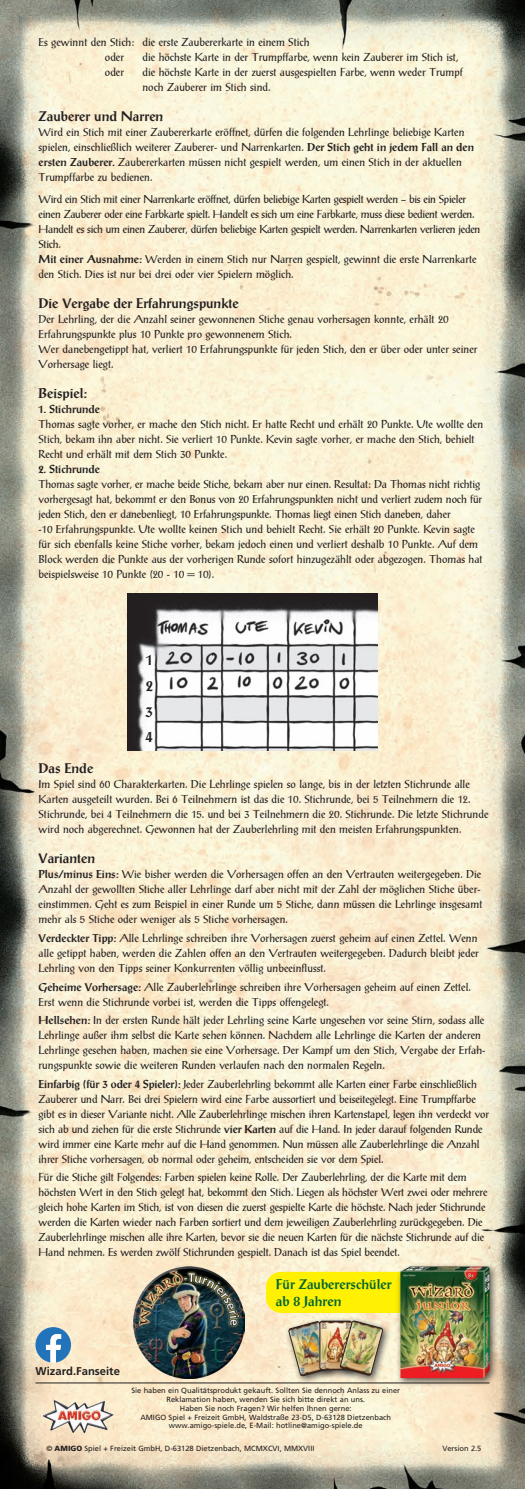
<style>
.page{position:relative;width:525px;height:1489px;background:#fff}
.page>*{position:absolute;margin:0;border:0;box-sizing:border-box;transform-origin:0 0}
.t1{font:500 15.25px "Post Antiqua BE";color:#231f20}
.Head1{font:500 13.75px "Post Antiqua BE";color:#231f20}
.Head1-2{font:500 13.75px "Post Antiqua BE";color:#00652e}
.Fließtext{font:11.25px/15px "Post Antiqua BE";color:#231f20}
.Fließtext-2{font:11.25px/15px "Post Antiqua BE";letter-spacing:-.025em;color:#231f20}
.Fließtext-3{font:500 11.25px "Post Antiqua BE";color:#231f20}
.Head1-3{font:700 11.25px "Frutiger LT Std";color:#231f20}
.t2{font:7.5px "Frutiger";color:#231f20}
.s1{font-weight:500}
.s2{font-weight:900}
</style>
<div class="page">
<img style="left:0;top:0;width:524px;height:1488px">
<img style="left:128px;top:594px;width:249px;height:156px">
<img style="left:43px;top:1399px;width:70px;height:34px">
<hr style="left:35px;top:1382px;width:454px;height:1px;background:#231f20">
<img style="left:133px;top:1266px;width:111px;height:111px">
<div style="left:266px;top:1271px;width:156px;height:41px;background:#fff101;border-radius:15px"></div>
<div style="left:396px;top:1262px;width:102px;height:125px;background:#231f20;opacity:.75"></div>
<img style="left:400px;top:1266px;width:89px;height:111px">
<svg style="left:35px;top:1326px;width:36px;height:36px"></svg>
<div style="left:284px;top:1317px;width:56px;height:67px;background:#231f20;opacity:.75"></div>
<div style="left:315px;top:1316px;width:46px;height:63px;background:#231f20;opacity:.75"></div>
<div style="left:336px;top:1316px;width:55px;height:68px;background:#231f20;opacity:.75"></div>
<img style="left:288px;top:1320px;width:95px;height:56px">
<p class="Fließtext" style="left:105px;top:34px;width:206px;text-indent:-66px">Es gewinnt den Stich: die erste Zaubererkarte in einem Stich oder</p>
<p class="Fließtext" style="left:142px;top:49px;width:317px">die höchste Karte in der Trumpffarbe, wenn kein Zauberer im Stich ist,</p>
<p class="Fließtext" style="left:105px;top:64px;width:21px">oder</p>
<p class="Fließtext" style="left:142px;top:64px;width:322px">die höchste Karte in der zuerst ausgespielten Farbe, wenn weder Trumpf</p>
<p class="Fließtext" style="left:142px;top:79px;width:130px">noch Zauberer im Stich sind.</p>
<p class="Head1" style="left:39px;top:108px;width:126px">Zauberer und Narren</p>
<p class="Fließtext" style="left:39px;top:124px;width:436px">Wird ein Stich mit einer Zaubererkarte eröffnet, dürfen die folgenden Lehrlinge beliebige Karten spielen, einschließlich weiterer Zauberer- und Narrenkarten. <span class="s1">Der Stich geht in jedem Fall an den ersten Zauberer.</span> Zaubererkarten müssen nicht gespielt werden, um einen Stich in der aktuellen Trumpffarbe zu bedienen.</p>
<p class="Fließtext-2" style="left:39px;top:192px;width:443px">Wird ein Stich mit einer Narrenkarte eröffnet, dürfen beliebige Karten gespielt werden – bis ein Spieler einen Zauberer oder eine Farbkarte spielt. Handelt es sich um eine Farbkarte, muss diese bedient werden.<br>Handelt es sich um einen Zauberer, dürfen beliebige Karten gespielt werden. Narrenkarten verlieren jeden Stich.</p>
<p class="Fließtext" style="left:39px;top:252px;width:439px"><span class="s1">Mit einer Ausnahme:</span> Werden in einem Stich nur Narren gespielt, gewinnt die erste Narrenkarte den Stich. Dies ist nur bei drei oder vier Spielern möglich.</p>
<p class="Head1" style="left:39px;top:295px;width:202px">Die Vergabe der Erfahrungspunkte</p>
<p class="Fließtext" style="left:39px;top:312px;width:411px">Der Lehrling, der die Anzahl seiner gewonnenen Stiche genau vorhersagen konnte, erhält 20<br>Erfahrungspunkte plus 10 Punkte pro gewonnenem Stich.</p>
<p class="Fließtext" style="left:39px;top:342px;width:440px">Wer danebengetippt hat, verliert 10 Erfahrungspunkte für jeden Stich, den er über oder unter seiner<br>Vorhersage liegt.</p>
<p class="Head1" style="left:39px;top:385px;width:50px">Beispiel:</p>
<p class="Fließtext-3" style="left:39px;top:402px;width:63px">1. Stichrunde</p>
<p class="Fließtext" style="left:39px;top:416px;width:446px">Thomas sagte vorher, er mache den Stich nicht. Er hatte Recht und erhält 20 Punkte. Ute wollte den<br>Stich, bekam ihn aber nicht. Sie verliert 10 Punkte. Kevin sagte vorher, er mache den Stich, behielt<br>Recht und erhält mit dem Stich 30 Punkte.</p>
<p class="Fließtext-3" style="left:39px;top:462px;width:63px">2. Stichrunde</p>
<p class="Fließtext" style="left:39px;top:476px;width:445px">Thomas sagte vorher, er mache beide Stiche, bekam aber nur einen. Resultat: Da Thomas nicht richtig vorhergesagt hat, bekommt er den Bonus von 20 Erfahrungspunkten nicht und verliert zudem noch für jeden Stich, den er danebenliegt, 10 Erfahrungspunkte. Thomas liegt einen Stich daneben, daher<br>-10 Erfahrungspunkte. Ute wollte keinen Stich und behielt Recht. Sie erhält 20 Punkte. Kevin sagte für sich ebenfalls keine Stiche vorher, bekam jedoch einen und verliert deshalb 10 Punkte. Auf dem Block werden die Punkte aus der vorherigen Runde sofort hinzugezählt oder abgezogen. Thomas hat beispielsweise 10 Punkte (20 - 10 = 10).</p>
<p class="t1" style="left:146px;top:651px;width:9px">1</p>
<p class="t1" style="left:146px;top:676px;width:9px">2</p>
<p class="t1" style="left:145px;top:702px;width:9px">3</p>
<p class="t1" style="left:145px;top:727px;width:9px">4</p>
<p class="Head1" style="left:39px;top:760px;width:56px">Das Ende</p>
<p class="Fließtext" style="left:39px;top:776px;width:451px">Im Spiel sind 60 Charakterkarten. Die Lehrlinge spielen so lange, bis in der letzten Stichrunde alle Karten ausgeteilt wurden. Bei 6 Teilnehmern ist das die 10. Stichrunde, bei 5 Teilnehmern die 12.<br>Stichrunde, bei 4 Teilnehmern die 15. und bei 3 Teilnehmern die 20. Stichrunde. Die letzte Stichrunde wird noch abgerechnet. Gewonnen hat der Zauberlehrling mit den meisten Erfahrungspunkten.</p>
<p class="Head1" style="left:39px;top:850px;width:58px">Varianten</p>
<p class="Fließtext" style="left:39px;top:866px;width:445px"><span class="s1">Plus/minus Eins:</span> Wie bisher werden die Vorhersagen offen an den Vertrauten weitergegeben. Die Anzahl der gewollten Stiche aller Lehrlinge darf aber nicht mit der Zahl der möglichen Stiche über&shy;einstimmen. Geht es zum Beispiel in einer Runde um 5 Stiche, dann müssen die Lehrlinge insgesamt mehr als 5 Stiche oder weniger als 5 Stiche vorhersagen.</p>
<p class="Fließtext" style="left:39px;top:930px;width:441px;text-align:justify"><span class="s1">Verdeckter Tipp:</span> Alle Lehrlinge schreiben ihre Vorhersagen zuerst geheim auf einen Zettel. Wenn alle getippt haben, werden die Zahlen offen an den Vertrauten weitergegeben. Dadurch bleibt jeder Lehrling von den Tipps seiner Konkurrenten völlig unbeeinflusst.</p>
<p class="Fließtext" style="left:39px;top:978px;width:433px"><span class="s1">Geheime Vorhersage:</span> Alle Zauberlehrlinge schreiben ihre Vorhersagen geheim auf einen Zettel.<br>Erst wenn die Stichrunde vorbei ist, werden die Tipps offengelegt.</p>
<p class="Fließtext" style="left:39px;top:1012px;width:448px"><span class="s1">Hellsehen:</span> In der ersten Runde hält jeder Lehrling seine Karte ungesehen vor seine Stirn, sodass alle Lehrlinge außer ihm selbst die Karte sehen können. Nachdem alle Lehrlinge die Karten der anderen Lehrlinge gesehen haben, machen sie eine Vorhersage. Der Kampf um den Stich, Vergabe der Erfah&shy;rungspunkte sowie die weiteren Runden verlaufen nach den normalen Regeln.</p>
<p class="Fließtext" style="left:39px;top:1076px;width:452px"><span class="s1">Einfarbig (für 3 oder 4 Spieler):</span> Jeder Zauberlehrling bekommt alle Karten einer Farbe einschließlich Zauberer und Narr. Bei drei Spielern wird eine Farbe aussortiert und beiseitegelegt. Eine Trumpffarbe gibt es in dieser Variante nicht. Alle Zauberlehrlinge mischen ihren Kartenstapel, legen ihn verdeckt vor sich ab und ziehen für die erste Stichrunde <span class="s1">vier Karten</span> auf die Hand. In jeder darauf folgenden Runde wird immer eine Karte mehr auf die Hand genommen. Nun müssen alle Zauberlehrlinge die Anzahl ihrer Stiche vorhersagen, ob normal oder geheim, entscheiden sie vor dem Spiel.</p>
<p class="Fließtext" style="left:39px;top:1169px;width:450px">Für die Stiche gilt Folgendes: Farben spielen keine Rolle. Der Zauberlehrling, der die Karte mit dem höchsten Wert in den Stich gelegt hat, bekommt den Stich. Liegen als höchster Wert zwei oder mehrere gleich hohe Karten im Stich, ist von diesen die zuerst gespielte Karte die höchste. Nach jeder Stichrunde werden die Karten wieder nach Farben sortiert und dem jeweiligen Zauberlehrling zurückgegeben. Die Zauberlehrlinge mischen alle ihre Karten, bevor sie die neuen Karten für die nächste Stichrunde auf die Hand nehmen. Es werden zwölf Stichrunden gespielt. Danach ist das Spiel beendet.</p>
<p class="Head1-2" style="left:276px;top:1276px;width:117px">Für Zaubererschüler</p>
<p class="Head1-2" style="left:276px;top:1292px;width:67px">ab 8 Jahren</p>
<p class="Head1-3" style="left:35px;top:1364px;width:86px">Wizard.Fanseite</p>
<p class="t2" style="left:131px;top:1386px;width:270px">Sie haben ein Qualitätsprodukt gekauft. Sollten Sie dennoch Anlass zu einer</p>
<p class="t2" style="left:166px;top:1394px;width:200px">Reklamation haben, wenden Sie sich bitte direkt an uns.</p>
<p class="t2" style="left:180px;top:1403px;width:173px">Haben Sie noch Fragen? Wir helfen Ihnen gerne:</p>
<p class="t2" style="left:140px;top:1412px;width:252px">AMIGO Spiel + Freizeit GmbH, Waldstraße 23-D5, D-63128 Dietzenbach</p>
<p class="t2" style="left:169px;top:1421px;width:195px">www.amigo-spiele.de, E-Mail: hotline@amigo-spiele.de</p>
<p class="t2" style="left:46px;top:1443px;width:269px">© <span class="s2">AMIGO</span> Spiel + Freizeit GmbH, D-63128 Dietzenbach, MCMXCVI, MMXVIII</p>
<p class="t2" style="left:442px;top:1443px;width:40px">Version 2.5</p>
</div>
